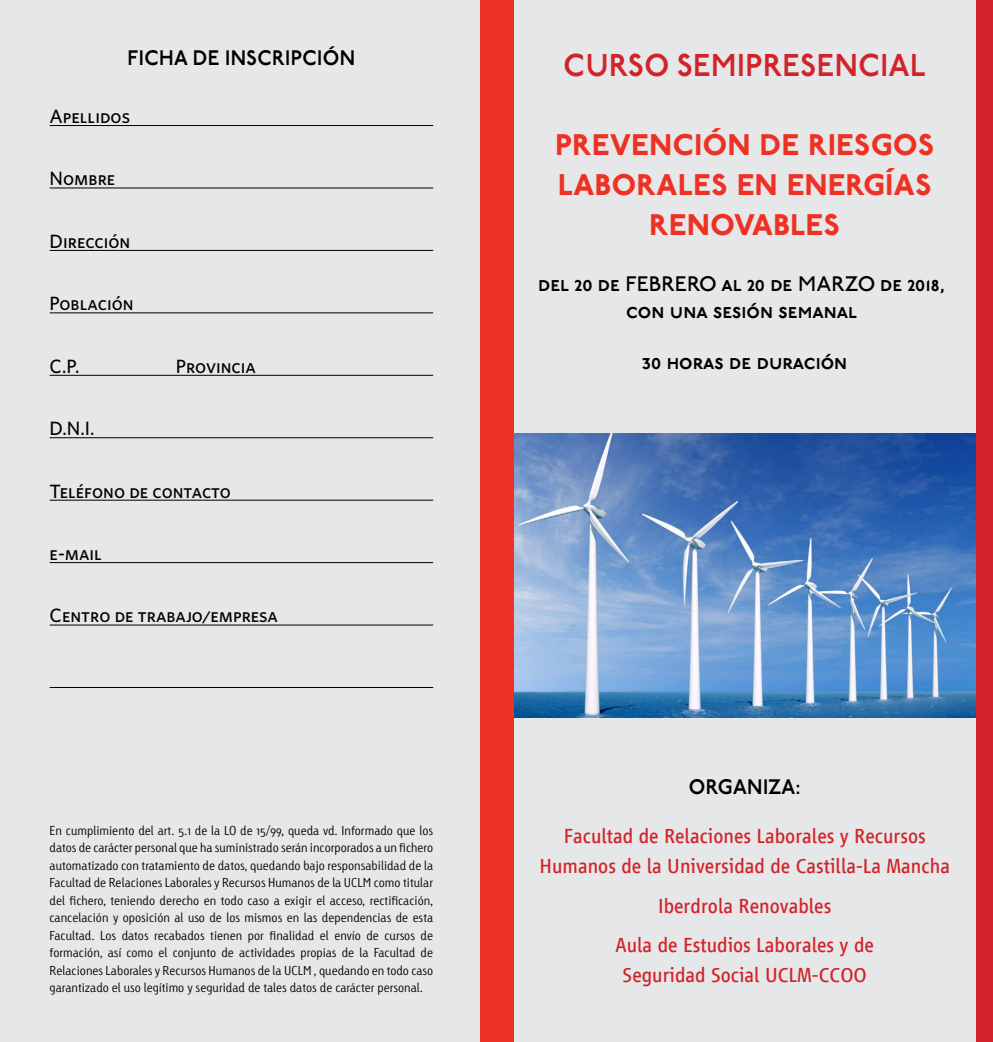
<style>
.page{position:relative;width:993px;height:1042px;background:#fff}
.page>*{position:absolute;margin:0;border:0;box-sizing:border-box;transform-origin:0 0}
.t1{font:31.5px "P22 Underground Dm S";letter-spacing:.02em;color:#d2232a;scale:.95 1}
.t2{font:800 29.75px/40.2px "P22 Underground";letter-spacing:.02em;color:#ee3124;text-align:center}
.t3{font:21px/29.8px "Vialog LT Com";color:#d2232a;text-align:center}
.t4{font:21px/26.2px "P22 Underground P Cp";color:#000;text-align:center}
.t5{font:21px "P22 Underground Dm S";letter-spacing:.02em;color:#000;scale:.95 1}
.t6{font:19.25px "Whitney Medium SC";color:#000}
.t7{font:300 12.25px/17.5px "Linotype Tetria";color:#000;text-align:justify}
</style>
<div class="page">
<div style="left:0;top:0;width:992px;height:1042px;background:#e6e7e8"></div>
<hr style="left:50px;top:125px;width:383px;height:1px;background:#000">
<hr style="left:50px;top:188px;width:383px;height:1px;background:#000">
<hr style="left:50px;top:250px;width:383px;height:1px;background:#000">
<hr style="left:50px;top:312px;width:383px;height:1px;background:#000">
<hr style="left:50px;top:375px;width:383px;height:1px;background:#000">
<hr style="left:50px;top:437px;width:383px;height:1px;background:#000">
<hr style="left:50px;top:500px;width:383px;height:1px;background:#000">
<hr style="left:50px;top:562px;width:383px;height:1px;background:#000">
<hr style="left:50px;top:625px;width:383px;height:1px;background:#000">
<hr style="left:50px;top:687px;width:383px;height:1px;background:#000">
<img style="left:513px;top:433px;width:462px;height:285px">
<div style="left:479px;top:0;width:34px;height:1042px;background:#ee3124"></div>
<div style="left:975px;top:0;width:17px;height:1042px;background:#d2232a"></div>
<h3 class="t5" style="left:128px;top:46px;width:241px">FICHA DE INSCRIPCIÓN</h3>
<h3 class="t6" style="left:50px;top:105px;width:82px">Apellidos</h3>
<h3 class="t6" style="left:50px;top:167px;width:67px">Nombre</h3>
<h3 class="t6" style="left:50px;top:230px;width:82px">Dirección</h3>
<h3 class="t6" style="left:50px;top:292px;width:85px">Población</h3>
<h3 class="t6" style="left:50px;top:354px;width:31px">C.P.</h3>
<h3 class="t6" style="left:176px;top:354px;width:82px">Provincia</h3>
<h3 class="t6" style="left:50px;top:417px;width:46px">D.N.I.</h3>
<h3 class="t6" style="left:50px;top:479px;width:183px">Teléfono de contacto</h3>
<h3 class="t6" style="left:50px;top:542px;width:54px">e-mail</h3>
<h3 class="t6" style="left:50px;top:604px;width:230px">Centro de trabajo/empresa</h3>
<p class="t7" style="left:50px;top:821px;width:385px">En cumplimiento del art. 5.1 de la LO de 15/99, queda vd. Informado que los datos de carácter personal que ha suministrado serán incorporados a un fichero automatizado con tratamiento de datos, quedando bajo responsabilidad de la Facultad de Relaciones Laborales y Recursos Humanos de la UCLM como titular del fichero, teniendo derecho en todo caso a exigir el acceso, rectificación, cancelación y oposición al uso de los mismos en las dependencias de esta Facultad. Los datos recabados tienen por finalidad el envío de cursos de formación, así como el conjunto de actividades propias de la Facultad de Relaciones Laborales y Recursos Humanos de la UCLM , quedando en todo caso garantizado el uso legítimo y seguridad de tales datos de carácter personal.</p>
<h1 class="t1" style="left:563px;top:47px;width:382px">CURSO SEMIPRESENCIAL</h1>
<h2 class="t2" style="left:555px;top:125px;width:380px">PREVENCIÓN DE RIESGOS<br>LABORALES EN ENERGÍAS<br>RENOVABLES</h2>
<h3 class="t4" style="left:538px;top:272px;width:408px">del 20 de FEBRERO al 20 de MARZO de 2018, con una sesión semanal</h3>
<h3 class="t4" style="left:642px;top:349px;width:206px">30 horas de duración</h3>
<h3 class="t5" style="left:688px;top:774px;width:119px">ORGANIZA:</h3>
<h3 class="t3" style="left:539px;top:821px;width:412px">Facultad de Relaciones Laborales y Recursos<br>Humanos de la Universidad de Castilla-La Mancha</h3>
<h3 class="t3" style="left:615px;top:886px;width:260px;line-height:39.7px">Iberdrola Renovables<br>Aula de Estudios Laborales y de</h3>
<h3 class="t3" style="left:622px;top:960px;width:246px">Seguridad Social UCLM-CCOO</h3>
</div>
